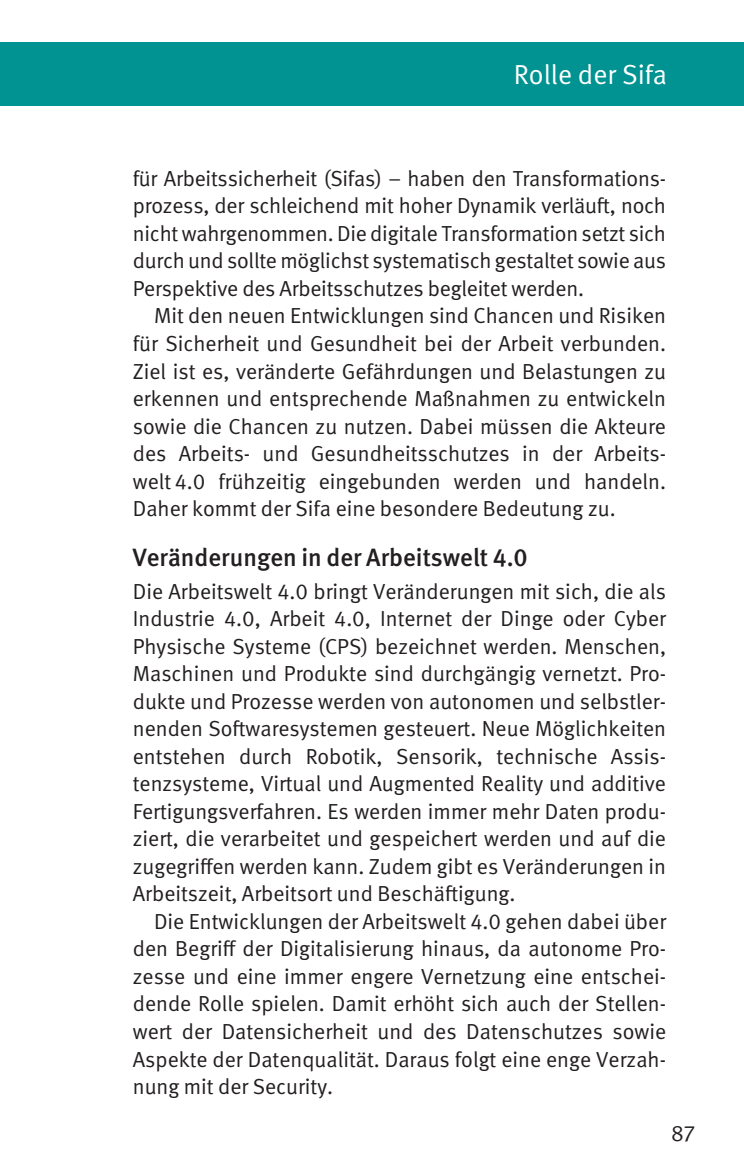
<style>
.page{position:relative;width:744px;height:1176px;background:#fff}
.page>*{position:absolute;margin:0;border:0;box-sizing:border-box;transform-origin:0 0}
.t1{font:27.5px "DGUV Meta";color:#fff}
.t2{font:500 25px "DGUV Meta";color:#231f20}
.t3{font:22.5px "DGUV Meta";color:#231f20}
.t4{font:21.75px/27.5px "DGUV Meta";color:#231f20;text-align:justify}
</style>
<div class="page">
<div style="left:0;top:42px;width:744px;height:64px;background:#009391"></div>
<p class="t1" style="left:514px;top:64px;width:155px">Rolle der Sifa</p>
<p class="t4" style="left:133px;top:167px;width:535px">für Arbeitssicherheit (Sifas) – haben den Transformations&shy;prozess, der schleichend mit hoher Dynamik verläuft, noch nicht wahrgenommen. Die digitale Transformation setzt sich durch und sollte möglichst systematisch gestaltet sowie aus Perspektive des Arbeitsschutzes begleitet werden.</p>
<p class="t4" style="left:133px;top:304px;width:535px;text-indent:21px">Mit den neuen Entwicklungen sind Chancen und Risiken für Sicherheit und Gesundheit bei der Arbeit verbunden.<br>Ziel ist es, veränderte Gefährdungen und Belastungen zu erkennen und entsprechende Maßnahmen zu entwickeln sowie die Chancen zu nutzen. Dabei müssen die Akteure des Arbeits- und Gesundheitsschutzes in der Arbeits&shy;welt 4.0 frühzeitig eingebunden werden und handeln.<br>Daher kommt der Sifa eine besondere Bedeutung zu.</p>
<p class="t2" style="left:133px;top:548px;width:396px">Veränderungen in der Arbeitswelt 4.0</p>
<p class="t4" style="left:133px;top:579px;width:535px">Die Arbeitswelt 4.0 bringt Veränderungen mit sich, die als Industrie 4.0, Arbeit 4.0, Internet der Dinge oder Cyber Physische Systeme (CPS) bezeichnet werden. Menschen, Maschinen und Produkte sind durchgängig vernetzt. Pro&shy;dukte und Prozesse werden von autonomen und selbstler&shy;nenden Softwaresystemen gesteuert. Neue Möglichkeiten entstehen durch Robotik, Sensorik, technische Assis&shy;tenzsysteme, Virtual und Augmented Reality und additive Fertigungsverfahren. Es werden immer mehr Daten produ&shy;ziert, die verarbeitet und gespeichert werden und auf die zugegriffen werden kann. Zudem gibt es Veränderungen in Arbeitszeit, Arbeitsort und Beschäftigung.</p>
<p class="t4" style="left:133px;top:909px;width:535px;text-indent:21px">Die Entwicklungen der Arbeitswelt 4.0 gehen dabei über den Begriff der Digitalisierung hinaus, da autonome Pro&shy;zesse und eine immer engere Vernetzung eine entschei&shy;dende Rolle spielen. Damit erhöht sich auch der Stellen&shy;wert der Datensicherheit und des Datenschutzes sowie Aspekte der Datenqualität. Daraus folgt eine enge Verzah&shy;nung mit der Security.</p>
<p class="t3" style="left:671px;top:1124px;width:26px">87</p>
</div>
